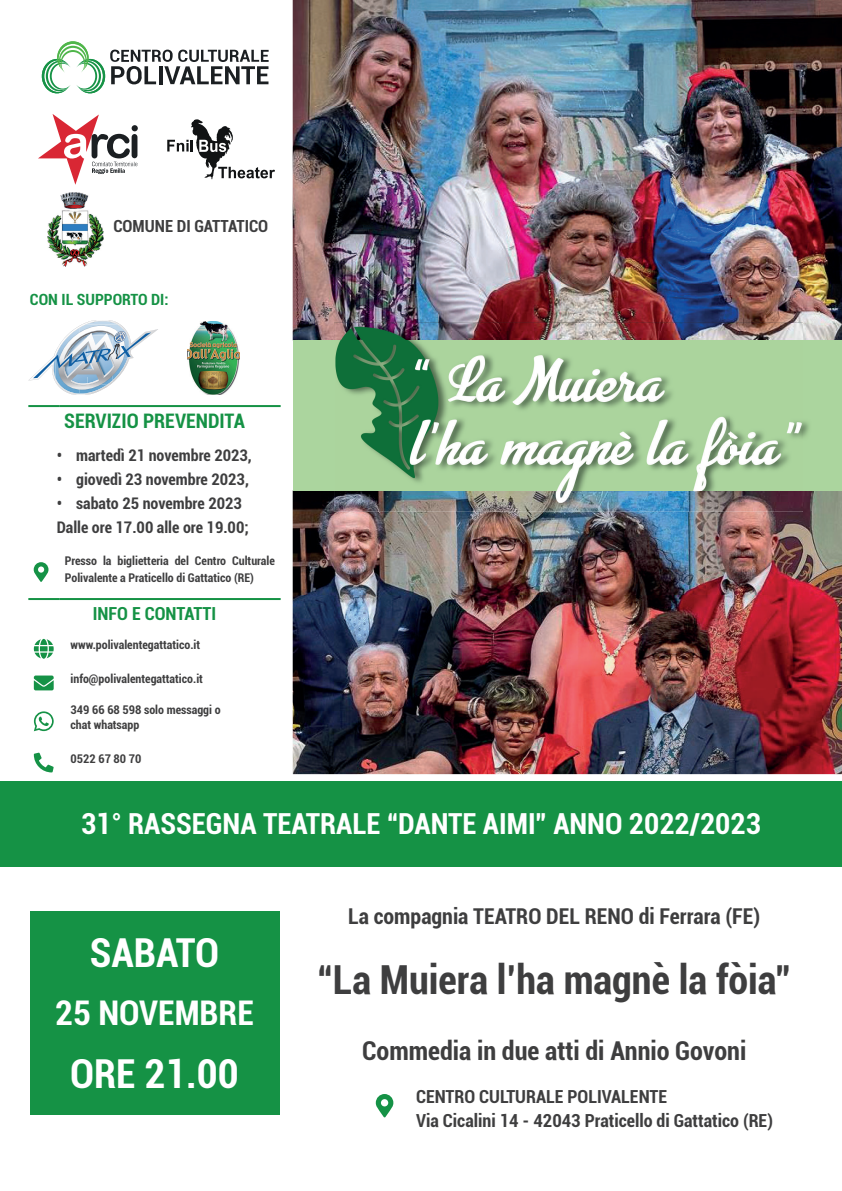
<style>
.page{position:relative;width:842px;height:1191px;background:#fff}
.page>*{position:absolute;margin:0;border:0;box-sizing:border-box;transform-origin:0 0}
.t1{font:700 condensed 40px "Roboto";color:#3e3e3f}
.t2{font:700 condensed 39.9px "Roboto";color:#fff}
.t3{font:700 condensed 34px "Roboto";color:#fff}
.t4{font:700 condensed 29px "Roboto";color:#fff}
.t5{font:700 condensed 26px "Roboto";color:#3e3e3f}
.t6{font:700 condensed 21.8px "Roboto";color:#3e3e3f}
.t7{font:700 condensed 20px "Roboto";color:#159245}
.t8{font:700 condensed 18px/24px "Roboto";color:#3e3e3f}
.t9{font:700 condensed 18px "Roboto";color:#159245}
.t10{font:700 condensed 16.7px "Roboto";color:#3e3e3f}
.t11{font:700 condensed 16px/24px "Roboto";color:#3e3e3f}
.t12{font:700 condensed 15.5px "Roboto";color:#159245}
.t13{font:700 condensed 12px/17px "Roboto";color:#3e3e3f}
</style>
<div class="page">
<svg style="left:42px;top:41px;width:227px;height:52px"></svg>
<svg style="left:38px;top:114px;width:100px;height:71px"></svg>
<svg style="left:167px;top:119px;width:108px;height:60px"></svg>
<div style="left:0;top:781px;width:842px;height:85px;background:#159245"></div>
<img style="left:47px;top:193px;width:57px;height:73px">
<svg style="left:28px;top:320px;width:130px;height:74px"></svg>
<img style="left:188px;top:322px;width:51px;height:73px">
<div style="left:30px;top:910px;width:249px;height:204px;background:#159245"></div>
<svg style="left:376px;top:1094px;width:17px;height:23px"></svg>
<img style="left:293px;top:490px;width:549px;height:284px">
<img style="left:293px;top:0;width:549px;height:340px">
<hr style="left:28px;top:598px;width:31px;height:2px;background:#159245">
<hr style="left:59px;top:598px;width:222px;height:2px;background:#159245">
<hr style="left:28px;top:405px;width:31px;height:2px;background:#159245">
<hr style="left:59px;top:405px;width:222px;height:2px;background:#159245">
<svg style="left:34px;top:562px;width:14px;height:20px"></svg>
<svg style="left:34px;top:639px;width:20px;height:19px"></svg>
<svg style="left:34px;top:675px;width:20px;height:15px"></svg>
<svg style="left:34px;top:711px;width:20px;height:20px"></svg>
<svg style="left:34px;top:752px;width:20px;height:20px"></svg>
<div style="left:293px;top:340px;width:549px;height:150px;background:#abd59e"></div>
<img style="left:334px;top:323px;width:478px;height:17px">
<img style="left:803px;top:421px;width:9px;height:89px">
<img style="left:334px;top:324px;width:469px;height:188px">
<img style="left:335px;top:490px;width:468px;height:20px">
<h3 class="t10" style="left:113px;top:215px;width:156px">COMUNE DI GATTATICO</h3>
<p class="t12" style="left:30px;top:288px;width:140px">CON IL SUPPORTO DI:</p>
<h3 class="t7" style="left:64px;top:406px;width:182px">SERVIZIO PREVENDITA</h3>
<h3 class="t11" style="left:57px;top:443px;width:197px">• martedì 21 novembre 2023,</h3>
<h3 class="t11" style="left:57px;top:467px;width:194px">• giovedì 23 novembre 2023,</h3>
<h3 class="t11" style="left:57px;top:491px;width:193px">• sabato 25 novembre 2023<br>Dalle ore 17.00 alle ore 19.00;</h3>
<p class="t13" style="left:65px;top:552px;width:212px">Presso la biglietteria del Centro Culturale<br>Polivalente a Praticello di Gattatico (RE)</p>
<h3 class="t9" style="left:93px;top:601px;width:125px">INFO E CONTATTI</h3>
<p class="t13" style="left:71px;top:636px;width:131px">www.polivalentegattatico.it</p>
<p class="t13" style="left:71px;top:670px;width:134px">info@polivalentegattatico.it</p>
<p class="t13" style="left:71px;top:702px;width:152px;line-height:15px">349 66 68 598 solo messaggi o chat whatsapp</p>
<p class="t13" style="left:71px;top:749px;width:72px">0522 67 80 70</p>
<h3 class="t4" style="left:81px;top:804px;width:681px">31° RASSEGNA TEATRALE “DANTE AIMI” ANNO 2022/2023</h3>
<h2 class="t2" style="left:90px;top:925px;width:131px">SABATO</h2>
<h3 class="t3" style="left:55px;top:989px;width:200px">25 NOVEMBRE</h3>
<h2 class="t2" style="left:70px;top:1045px;width:170px">ORE 21.00</h2>
<h3 class="t6" style="left:348px;top:900px;width:414px">La compagnia TEATRO DEL RENO di Ferrara (FE)</h3>
<h1 class="t1" style="left:317px;top:951px;width:475px">“La Muiera l’ha magnè la fòia”</h1>
<h3 class="t5" style="left:362px;top:1033px;width:386px">Commedia in due atti di Annio Govoni</h3>
<h3 class="t8" style="left:416px;top:1084px;width:358px">CENTRO CULTURALE POLIVALENTE<br>Via Cicalini 14 - 42043 Praticello di Gattatico (RE)</h3>
</div>
